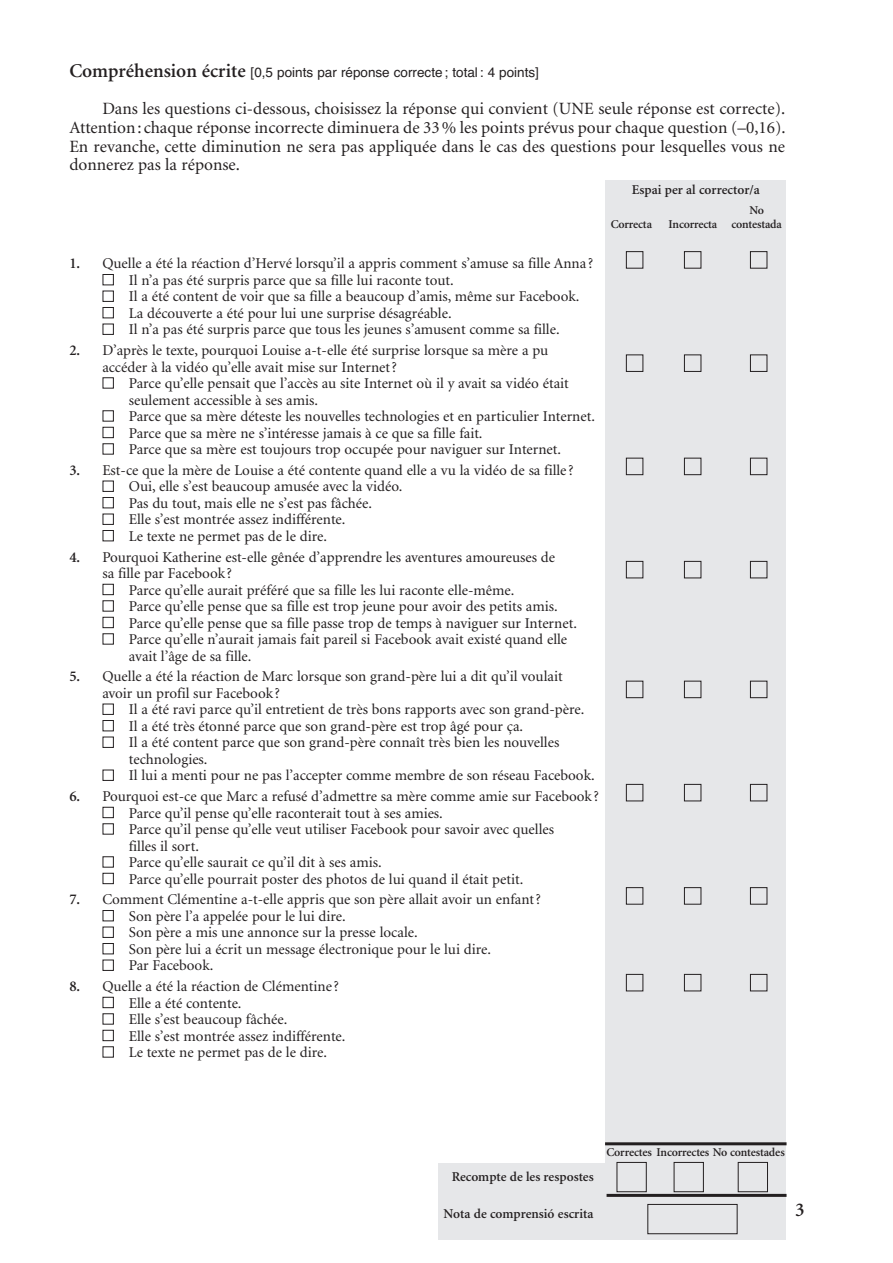
<style>
.page{position:relative;width:893px;height:1263px;background:#fff}
.page>*{position:absolute;margin:0;border:0;box-sizing:border-box;transform-origin:0 0}
.t1{font:600 19.5px "Minion";color:#231f20}
.t2{font:17.25px/18.8px "Minion";color:#231f20;text-align:justify}
.t3{font:15px/16.5px "Minion";color:#231f20}
.t4{font:600 13.5px "Minion";color:#231f20}
.t5{font:13.5px "Helvetica";color:#231f20}
.t6{font:600 12px "Minion";letter-spacing:-.015em;color:#231f20}
.s1{font-family:"Minion";font-weight:600;font-size:19.5px}
.s2{font-weight:600}
.s3{color:#fff}
</style>
<div class="page">
<div style="left:605px;top:181px;width:181px;height:1059px;background:#e6e7e9"></div>
<hr style="left:605px;top:1142px;width:181px;height:3px;background:#231f20">
<div style="left:438px;top:1164px;width:169px;height:76px;background:#e6e7e9"></div>
<hr style="left:606px;top:1194px;width:180px;height:3px;background:#231f20">
<svg style="left:626px;top:251px;width:141px;height:740px"></svg>
<svg style="left:616px;top:1162px;width:152px;height:72px"></svg>
<p class="t5" style="left:69px;top:67px;width:471px"><span class="s1">Compréhension écrite</span> [0,5 points par réponse correcte; total: 4 points]</p>
<p class="t2" style="left:69px;top:101px;width:718px;text-indent:33px">Dans les questions ci-dessous, choisissez la réponse qui convient (UNE seule réponse est correcte).<br>Attention : chaque réponse incorrecte diminuera de 33 % les points prévus pour chaque question (–0,16).<br>En revanche, cette diminution ne sera pas appliquée dans le cas des questions pour lesquelles vous ne donnerez pas la réponse.</p>
<p class="t3" style="left:69px;top:257px;width:525px"><span class="s2">1.</span> Quelle a été la réaction d’Hervé lorsqu’il a appris comment s’amuse sa fille Anna ?</p>
<p class="t3" style="left:102px;top:273px;width:353px"><span class="s3">■</span> Il n’a pas été surpris parce que sa fille lui raconte tout.</p>
<p class="t3" style="left:102px;top:290px;width:478px"><span class="s3">■</span> Il a été content de voir que sa fille a beaucoup d’amis, même sur Facebook.</p>
<p class="t3" style="left:102px;top:306px;width:351px"><span class="s3">■</span> La découverte a été pour lui une surprise désagréable.</p>
<p class="t3" style="left:102px;top:323px;width:459px"><span class="s3">■</span> Il n’a pas été surpris parce que tous les jeunes s’amusent comme sa fille.</p>
<p class="t3" style="left:102px;top:343px;width:447px;text-indent:-33px"><span class="s2">2.</span> D’après le texte, pourquoi Louise a-t-elle été surprise lorsque sa mère a pu accéder à la vidéo qu’elle avait mise sur Internet ?</p>
<p class="t3" style="left:129px;top:376px;width:441px;text-indent:-26px"><span class="s3">■</span> Parce qu’elle pensait que l’accès au site Internet où il y avait sa vidéo était seulement accessible à ses amis.</p>
<p class="t3" style="left:102px;top:409px;width:494px"><span class="s3">■</span> Parce que sa mère déteste les nouvelles technologies et en particulier Internet.</p>
<p class="t3" style="left:102px;top:426px;width:382px"><span class="s3">■</span> Parce que sa mère ne s’intéresse jamais à ce que sa fille fait.</p>
<p class="t3" style="left:102px;top:442px;width:460px"><span class="s3">■</span> Parce que sa mère est toujours trop occupée pour naviguer sur Internet.</p>
<p class="t3" style="left:69px;top:463px;width:506px"><span class="s2">3.</span> Est-ce que la mère de Louise a été contente quand elle a vu la vidéo de sa fille ?</p>
<p class="t3" style="left:102px;top:480px;width:302px"><span class="s3">■</span> Oui, elle s’est beaucoup amusée avec la vidéo.</p>
<p class="t3" style="left:102px;top:496px;width:271px"><span class="s3">■</span> Pas du tout, mais elle ne s’est pas fâchée.</p>
<p class="t3" style="left:102px;top:513px;width:244px"><span class="s3">■</span> Elle s’est montrée assez indifférente.</p>
<p class="t3" style="left:102px;top:529px;width:226px"><span class="s3">■</span> Le texte ne permet pas de le dire.</p>
<p class="t3" style="left:102px;top:550px;width:454px;text-indent:-33px"><span class="s2">4.</span> Pourquoi Katherine est-elle gênée d’apprendre les aventures amoureuses de sa fille par Facebook ?</p>
<p class="t3" style="left:102px;top:583px;width:413px"><span class="s3">■</span> Parce qu’elle aurait préféré que sa fille les lui raconte elle-même.</p>
<p class="t3" style="left:102px;top:599px;width:457px"><span class="s3">■</span> Parce qu’elle pense que sa fille est trop jeune pour avoir des petits amis.</p>
<p class="t3" style="left:102px;top:616px;width:476px"><span class="s3">■</span> Parce qu’elle pense que sa fille passe trop de temps à naviguer sur Internet.</p>
<p class="t3" style="left:129px;top:632px;width:440px;text-indent:-26px"><span class="s3">■</span> Parce qu’elle n’aurait jamais fait pareil si Facebook avait existé quand elle avait l’âge de sa fille.</p>
<p class="t3" style="left:102px;top:670px;width:462px;text-indent:-33px"><span class="s2">5.</span> Quelle a été la réaction de Marc lorsque son grand-père lui a dit qu’il voulait avoir un profil sur Facebook ?</p>
<p class="t3" style="left:102px;top:703px;width:483px"><span class="s3">■</span> Il a été ravi parce qu’il entretient de très bons rapports avec son grand-père.</p>
<p class="t3" style="left:102px;top:719px;width:422px"><span class="s3">■</span> Il a été très étonné parce que son grand-père est trop âgé pour ça.</p>
<p class="t3" style="left:129px;top:736px;width:432px;text-indent:-26px"><span class="s3">■</span> Il a été content parce que son grand-père connaît très bien les nouvelles technologies.</p>
<p class="t3" style="left:102px;top:769px;width:494px"><span class="s3">■</span> Il lui a menti pour ne pas l’accepter comme membre de son réseau Facebook.</p>
<p class="t3" style="left:69px;top:789px;width:531px"><span class="s2">6.</span> Pourquoi est-ce que Marc a refusé d’admettre sa mère comme amie sur Facebook ?</p>
<p class="t3" style="left:102px;top:806px;width:342px"><span class="s3">■</span> Parce qu’il pense qu’elle raconterait tout à ses amies.</p>
<p class="t3" style="left:129px;top:822px;width:427px;text-indent:-26px"><span class="s3">■</span> Parce qu’il pense qu’elle veut utiliser Facebook pour savoir avec quelles filles il sort.</p>
<p class="t3" style="left:102px;top:855px;width:281px"><span class="s3">■</span> Parce qu’elle saurait ce qu’il dit à ses amis.</p>
<p class="t3" style="left:102px;top:872px;width:422px"><span class="s3">■</span> Parce qu’elle pourrait poster des photos de lui quand il était petit.</p>
<p class="t3" style="left:69px;top:893px;width:473px"><span class="s2">7.</span> Comment Clémentine a-t-elle appris que son père allait avoir un enfant ?</p>
<p class="t3" style="left:102px;top:909px;width:245px"><span class="s3">■</span> Son père l’a appelée pour le lui dire.</p>
<p class="t3" style="left:102px;top:926px;width:317px"><span class="s3">■</span> Son père a mis une annonce sur la presse locale.</p>
<p class="t3" style="left:102px;top:942px;width:390px"><span class="s3">■</span> Son père lui a écrit un message électronique pour le lui dire.</p>
<p class="t3" style="left:102px;top:959px;width:112px"><span class="s3">■</span> Par Facebook.</p>
<p class="t3" style="left:69px;top:979px;width:271px"><span class="s2">8.</span> Quelle a été la réaction de Clémentine ?</p>
<p class="t3" style="left:102px;top:996px;width:141px"><span class="s3">■</span> Elle a été contente.</p>
<p class="t3" style="left:102px;top:1012px;width:186px"><span class="s3">■</span> Elle s’est beaucoup fâchée.</p>
<p class="t3" style="left:102px;top:1029px;width:244px"><span class="s3">■</span> Elle s’est montrée assez indifférente.</p>
<p class="t3" style="left:102px;top:1045px;width:226px"><span class="s3">■</span> Le texte ne permet pas de le dire.</p>
<p class="t4" style="left:632px;top:184px;width:129px">Espai per al corrector/a</p>
<p class="t6" style="left:749px;top:205px;width:16px">No</p>
<p class="t6" style="left:611px;top:220px;width:43px">Correcta</p>
<p class="t6" style="left:669px;top:220px;width:115px">Incorrecta contestada</p>
<p class="t4" style="left:452px;top:1171px;width:143px">Recompte de les respostes</p>
<p class="t4" style="left:444px;top:1209px;width:152px">Nota de comprensió escrita</p>
<p class="t6" style="left:607px;top:1148px;width:180px">Correctes Incorrectes No contestades</p>
<h1 class="t1" style="left:795px;top:1202px;width:11px">3</h1>
</div>
